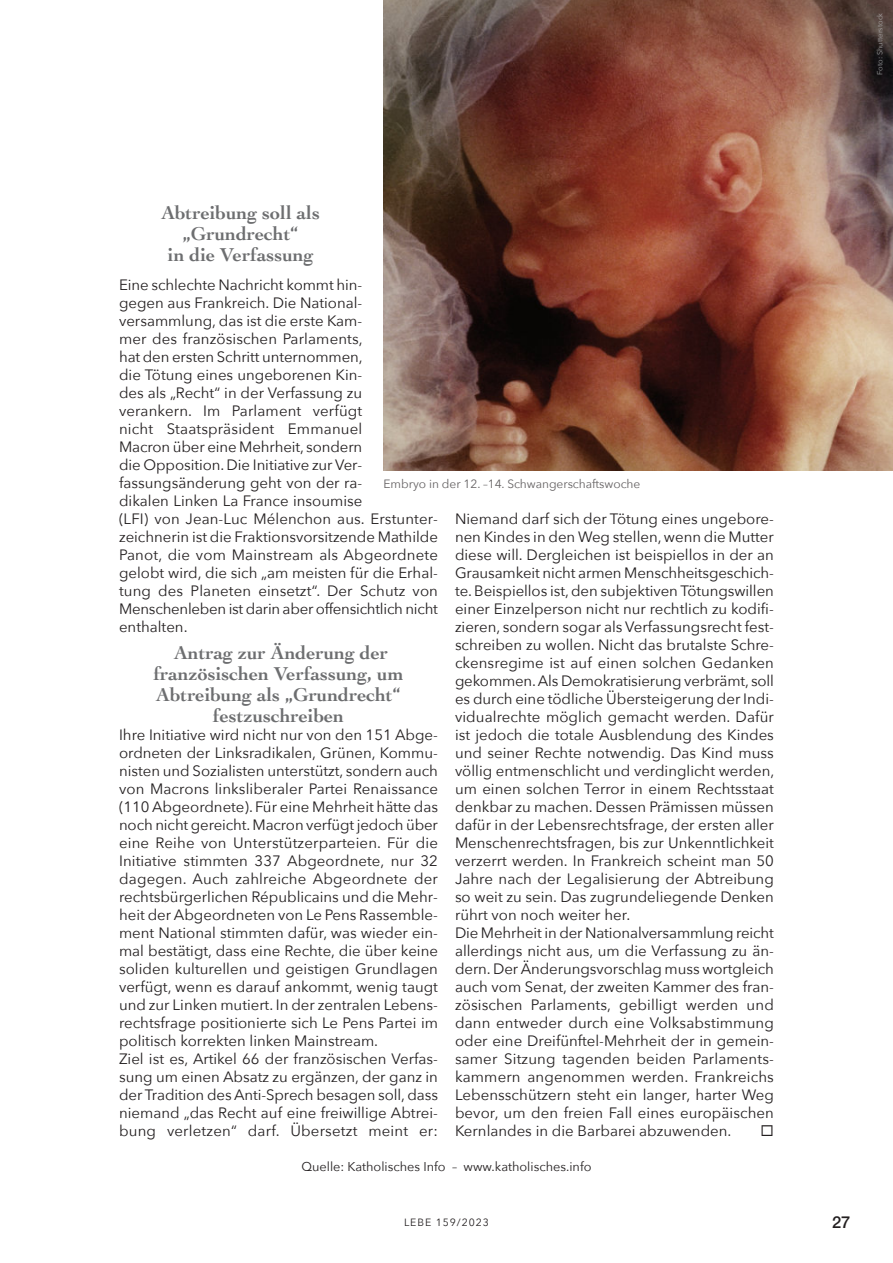
<style>
.page{position:relative;width:893px;height:1263px;background:#fff}
.page>*{position:absolute;margin:0;border:0;box-sizing:border-box;transform-origin:0 0}
.t1{font:700 19.5px/21px "Cochin";color:#6d6e70;text-align:center}
.t2{font:500 16.5px "Helvetica Neue LT Pro";color:#231f20}
.t3{font:15px/18px "Avenir Next";color:#231f20}
.t4{font:12.75px "Avenir Next";color:#231f20}
.t5{font:12px "Avenir Next";letter-spacing:-.005em;color:#656263}
.t6{font:10.5px "Avenir Next";letter-spacing:.09em;color:#231f20}
.t7{font:7.5px "Avenir Next";color:rgb(186 188 190/.8)}
</style>
<div class="page">
<img style="left:384px;top:0;width:509px;height:471px">
<p class="t7" style="left:875px;top:75px;width:64px;rotate:-90deg">Foto: Shutterstock</p>
<h1 class="t1" style="left:161px;top:204px;width:160px">Abtreibung soll als „Grundrecht“<br>in die Verfassung</h1>
<p class="t3" style="left:119px;top:276px;width:320px">Eine schlechte Nachricht kommt hin-<br>gegen aus Frankreich. Die National&shy;versammlung, das ist die erste Kam-<br>mer des französischen Parlaments,<br>hat den ersten Schritt unternommen,<br>die Tötung eines ungeborenen Kin-<br>des als „Recht“ in der Verfassung zu verankern. Im Parlament verfügt<br>nicht Staatspräsident Emmanuel<br>Macron über eine Mehrheit, sondern<br>die Opposition. Die Initiative zur Ver&shy;fassungsänderung geht von der ra-<br>dikalen Linken La France insoumise<br>(LFI) von Jean-Luc Mélenchon aus. Erstunter&shy;zeichnerin ist die Fraktionsvorsitzende Mathilde Panot, die vom Mainstream als Abgeordnete gelobt wird, die sich „am meisten für die Erhal&shy;tung des Planeten einsetzt“. Der Schutz von Menschenleben ist darin aber offensichtlich nicht enthalten.</p>
<h1 class="t1" style="left:153px;top:643px;width:252px">Antrag zur Änderung der französischen Verfassung, um<br>Abtreibung als „Grundrecht“ festzuschreiben</h1>
<p class="t3" style="left:119px;top:726px;width:320px">Ihre Initiative wird nicht nur von den 151 Abge&shy;ordneten der Linksradikalen, Grünen, Kommu&shy;nisten und Sozialisten unterstützt, sondern auch von Macrons linksliberaler Partei Renaissance (110 Abgeordnete). Für eine Mehrheit hätte das noch nicht gereicht.Macron verfügt jedoch über eine Reihe von Unterstützerparteien. Für die Initiative stimmten 337 Abgeordnete, nur 32 dagegen. Auch zahlreiche Abgeordnete der rechtsbürgerlichen Républicains und die Mehr&shy;heit der Abgeordneten von Le Pens Rassemble&shy;ment National stimmten dafür, was wieder ein&shy;mal bestätigt, dass eine Rechte, die über keine soliden kulturellen und geistigen Grundlagen verfügt, wenn es darauf ankommt, wenig taugt und zur Linken mutiert. In der zentralen Lebens&shy;rechtsfrage positionierte sich Le Pens Partei im politisch korrekten linken Mainstream.<br>Ziel ist es, Artikel 66 der französischen Verfas&shy;sung um einen Absatz zu ergänzen, der ganz in der Tradition des Anti-Sprech besagen soll, dass niemand „das Recht auf eine freiwillige Abtrei&shy;bung verletzen“ darf. Übersetzt meint er:</p>
<p class="t5" style="left:384px;top:476px;width:258px">Embryo in der 12. –14. Schwangerschaftswoche</p>
<p class="t3" style="left:455px;top:510px;width:321px">Niemand darf sich der Tötung eines ungebore&shy;nen Kindes in den Weg stellen, wenn die Mutter diese will. Dergleichen ist beispiellos in der an Grausamkeit nicht armen Menschheitsgeschich&shy;te. Beispiellos ist, den subjektiven Tötungswillen einer Einzelperson nicht nur rechtlich zu kodifi&shy;zieren, sondern sogar als Verfassungsrecht fest&shy;schreiben zu wollen. Nicht das brutalste Schre&shy;ckensregime ist auf einen solchen Gedanken gekommen. Als Demokratisierung verbrämt, soll es durch eine tödliche Übersteigerung der Indi&shy;vidualrechte möglich gemacht werden. Dafür ist jedoch die totale Ausblendung des Kindes und seiner Rechte notwendig. Das Kind muss völlig entmenschlicht und verdinglicht werden, um einen solchen Terror in einem Rechtsstaat denkbar zu machen. Dessen Prämissen müssen dafür in der Lebensrechtsfrage, der ersten aller Menschenrechtsfragen, bis zur Unkenntlichkeit verzerrt werden. In Frankreich scheint man 50<br>Jahre nach der Legalisierung der Abtreibung so weit zu sein. Das zugrundeliegende Denken rührt von noch weiter her.<br>Die Mehrheit in der Nationalversammlung reicht allerdings nicht aus, um die Verfassung zu än&shy;dern. Der Änderungsvorschlag muss wortgleich auch vom Senat, der zweiten Kammer des fran&shy;zösischen Parlaments, gebilligt werden und dann entweder durch eine Volksabstimmung oder eine Dreifünftel-Mehrheit der in gemein&shy;samer Sitzung tagenden beiden Parlaments&shy;kammern angenommen werden. Frankreichs Lebensschützern steht ein langer, harter Weg bevor, um den freien Fall eines europäischen Kernlandes in die Barbarei abzuwenden.</p>
<p class="t4" style="left:301px;top:1159px;width:292px">Quelle: Katholisches Info – www.katholisches.info</p>
<p class="t6" style="left:404px;top:1215px;width:86px">LEBE 159/2023</p>
<p class="t2" style="left:832px;top:1216px;width:20px">27</p>
</div>
